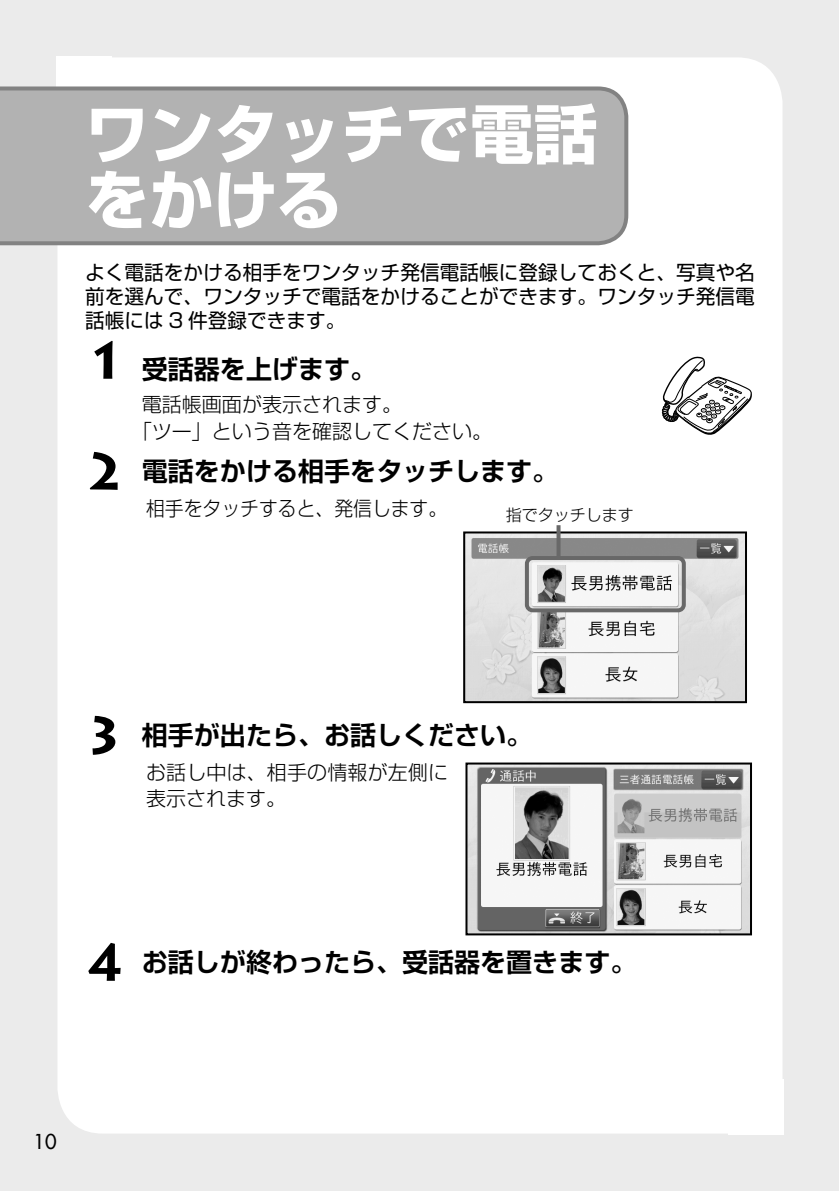
<style>
.page{position:relative;width:840px;height:1191px;background:#fff}
.page>*{position:absolute;margin:0;border:0;box-sizing:border-box;transform-origin:0 0}
.t1{font:64px/66px "Shin Go Pro Bold 90 pv RKSJ H";color:#fff}
.t2{font:26px "Shin Go Pro De Bold 90 pv RKSJ H";color:#000}
.t3{font:20px/24px "Shin Go Pro Regular 90 pv RKSJ H";letter-spacing:.005em;color:#000;text-align:justify}
.t4{font:20px/26px "Shin Go Pro Light 90 pv RKSJ H";color:#000}
.t5{font:20px "Shin Go Pro Light 90 pv RKSJ H";color:#000;scale:.94 1}
.t6{font:20px "Futura";color:#000}
.t7{font:16px "Shin Go Pro Light 90 pv RKSJ H";color:#000}
.s1{font-family:"Lithos Pro";font-weight:700;font-size:52px}
</style>
<div class="page">
<div style="left:0;top:0;width:838px;height:1191px;background:#ebebeb"></div>
<div style="left:57px;top:57px;width:725px;height:1076px;background:#fff;border-radius:45px"></div>
<div style="left:57px;top:57px;width:55px;height:55px;background:#fff"></div>
<div style="left:727px;top:1079px;width:55px;height:55px;background:#fff"></div>
<div style="left:0;top:86px;width:628px;height:159px;background:#b2b2b2"></div>
<img style="left:466px;top:534px;width:277px;height:166px">
<div style="left:463px;top:531px;width:283px;height:172px;border:2px solid #000"></div>
<div style="left:524px;top:556px;width:161px;height:56px;border:4px solid #686868;border-radius:6px"></div>
<svg style="left:556px;top:525px;width:4px;height:32px"></svg>
<img style="left:468px;top:765px;width:280px;height:167px">
<div style="left:465px;top:762px;width:286px;height:173px;border:2px solid #000"></div>
<svg style="left:661px;top:356px;width:91px;height:79px"></svg>
<h1 class="t1" style="left:85px;top:110px;width:513px">ワンタッチで電話をかける</h1>
<p class="t3" style="left:85px;top:263px;width:670px">よく電話をかける相手をワンタッチ発信電話帳に登録しておくと、写真や名前を選んで、ワンタッチで電話をかけることができます。ワンタッチ発信電話帳には 3 件登録できます。</p>
<h2 class="t2" style="left:85px;top:359px;width:292px"><span class="s1">1</span> 受話器を上げます。</h2>
<p class="t4" style="left:132px;top:395px;width:361px;text-indent:10px">電話帳画面が表示されます。<br>「ツー」という音を確認してください。</p>
<h2 class="t2" style="left:85px;top:461px;width:474px"><span class="s1">2</span> 電話をかける相手をタッチします。</h2>
<p class="t5" style="left:146px;top:501px;width:322px">相手をタッチすると、発信します。</p>
<p class="t7" style="left:505px;top:509px;width:129px">指でタッチします</p>
<h2 class="t2" style="left:85px;top:725px;width:448px"><span class="s1">3</span> 相手が出たら、お話しください。</h2>
<p class="t4" style="left:146px;top:762px;width:303px">お話し中は、相手の情報が左側に表示されます。</p>
<h2 class="t2" style="left:85px;top:953px;width:552px"><span class="s1">4</span> お話しが終わったら、受話器を置きます。</h2>
<p class="t6" style="left:34px;top:1131px;width:25px">10</p>
</div>
